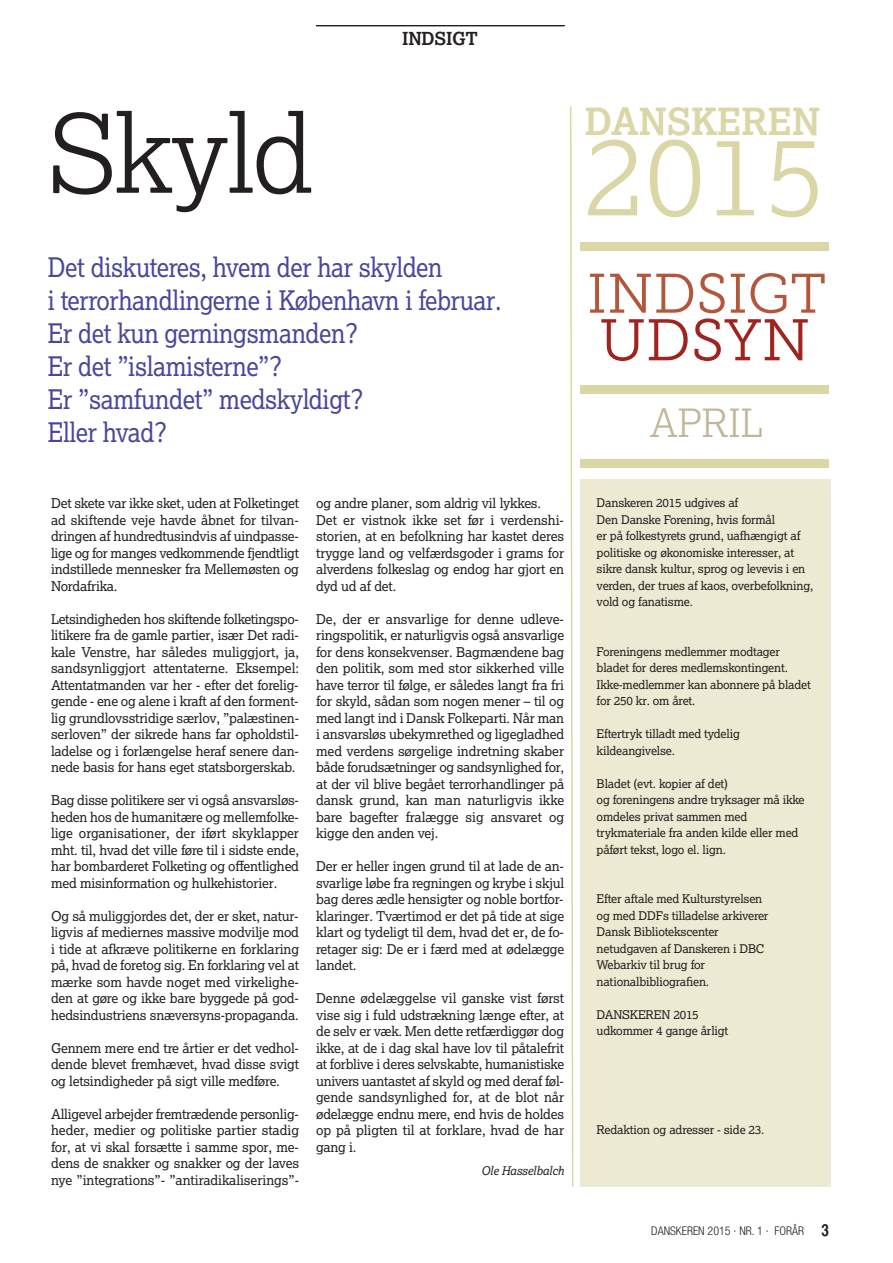
<style>
.page{position:relative;width:893px;height:1263px;background:#fff}
.page>*{position:absolute;margin:0;border:0;box-sizing:border-box;transform-origin:0 0}
.t1{font:300 111px "Lexia";color:#dbd6a6}
.t2{font:300 108px "Lexia";letter-spacing:-.015em;color:#231f20}
.t3{font:58.5px "Museo Slab 300";color:#9e251f}
.t4{font:55.5px "Museo Slab 300";color:#b2573c}
.t5{font:300 39px "Lexia";color:#c2b598}
.t6{font:700 37.5px "Lexia";color:#dbd6a6}
.t7{font:27px/33px "Lexia";letter-spacing:-.015em;color:#48479d;scale:.9 1}
.t8{font:700 18px "Lexia";letter-spacing:-.015em;color:#231f20}
.t9{font:13.5px/16.5px "Lexia";letter-spacing:-.015em;color:#231f20;text-align:justify}
.t10{font:12px/16.5px "Lexia";letter-spacing:-.015em;color:#231f20}
.t11{font:300 condensed 12px "Helvetica Neue";color:#231f20}
.t12{font:italic 12px "Lexia";letter-spacing:-.015em;color:#231f20}
.s1{font-family:"Helvetica CY Bold";font-weight:400;font-stretch:normal;font-size:16.5px}
</style>
<div class="page">
<hr style="left:316px;top:26px;width:248px;height:1px;background:#231f20">
<hr style="left:317px;top:25px;width:248px;height:1px;background:#231f20">
<hr style="left:316px;top:25px;width:248px;height:1px;background:#231f20">
<svg style="left:570px;top:106px;width:4px;height:1081px"></svg>
<div style="left:580px;top:479px;width:250px;height:707px;background:#ecead2"></div>
<div style="left:581px;top:459px;width:248px;height:9px;background:#dbd6a6"></div>
<div style="left:580px;top:385px;width:248px;height:9px;background:#dbd6a6"></div>
<div style="left:580px;top:242px;width:248px;height:9px;background:#dbd6a6"></div>
<h3 class="t8" style="left:402px;top:27px;width:77px">INDSIGT</h3>
<h2 class="t2" style="left:48px;top:85px;width:267px">Skyld</h2>
<h3 class="t7" style="left:48px;top:250px;width:506px">Det diskuteres, hvem der har skylden<br>i terrorhandlingerne i København i februar.<br>Er det kun gerningsmanden?<br>Er det ”islamisterne”?<br>Er ”samfundet” medskyldigt?<br>Eller hvad?</h3>
<h3 class="t6" style="left:585px;top:97px;width:237px">DANSKEREN</h3>
<h1 class="t1" style="left:585px;top:105px;width:242px">2015</h1>
<h3 class="t4" style="left:587px;top:274px;width:241px">INDSIGT</h3>
<h3 class="t3" style="left:599px;top:319px;width:212px">UDSYN</h3>
<h3 class="t5" style="left:650px;top:398px;width:115px">APRIL</h3>
<p class="t9" style="left:51px;top:495px;width:250px">Det skete var ikke sket, uden at Folketinget ad skiftende veje havde åbnet for tilvan&shy;dringen af hundredtusindvis af uindpasse&shy;lige og for manges vedkommende fjendtligt indstillede mennesker fra Mellemøsten og Nordafrika.</p>
<p class="t9" style="left:51px;top:610px;width:250px">Letsindigheden hos skiftende folketingspo&shy;litikere fra de gamle partier, især Det radi&shy;kale Venstre, har således muliggjort, ja, sandsynliggjort attentaterne. Eksempel:<br>Attentatmanden var her - efter det forelig&shy;gende - ene og alene i kraft af den forment&shy;lig grundlovsstridige særlov, ”palæstinen&shy;serloven” der sikrede hans far opholdstil&shy;ladelse og i forlængelse heraf senere dan&shy;nede basis for hans eget statsborgerskab.</p>
<p class="t9" style="left:51px;top:792px;width:250px">Bag disse politikere ser vi også ansvarsløs&shy;heden hos de humanitære og mellemfolke&shy;lige organisationer, der iført skyklapper mht. til, hvad det ville føre til i sidste ende, har bombarderet Folketing og offentlighed med misinformation og hulkehistorier.</p>
<p class="t9" style="left:51px;top:907px;width:250px">Og så muliggjordes det, der er sket, natur&shy;ligvis af mediernes massive modvilje mod i tide at afkræve politikerne en forklaring på, hvad de foretog sig. En forklaring vel at mærke som havde noget med virkelighe&shy;den at gøre og ikke bare byggede på god&shy;hedsindustriens snæversyns-propaganda.</p>
<p class="t9" style="left:51px;top:1039px;width:250px">Gennem mere end tre årtier er det vedhol&shy;dende blevet fremhævet, hvad disse svigt og letsindigheder på sigt ville medføre.</p>
<p class="t9" style="left:51px;top:1105px;width:250px">Alligevel arbejder fremtrædende personlig&shy;heder, medier og politiske partier stadig for, at vi skal forsætte i samme spor, me&shy;dens de snakker og snakker og der laves nye ”integrations”- ”antiradikaliserings”-</p>
<p class="t9" style="left:316px;top:495px;width:250px;text-align:left">og andre planer, som aldrig vil lykkes.<br>Det er vistnok ikke set før i verdenshi&shy;storien, at en befolkning har kastet deres trygge land og velfærdsgoder i grams for alverdens folkeslag og endog har gjort en dyd ud af det.</p>
<p class="t9" style="left:316px;top:610px;width:250px">De, der er ansvarlige for denne udleve&shy;ringspolitik, er naturligvis også ansvarlige for dens konsekvenser. Bagmændene bag den politik, som med stor sikkerhed ville have terror til følge, er således langt fra fri for skyld, sådan som nogen mener – til og med langt ind i Dansk Folkeparti. Når man i ansvarsløs ubekymrethed og ligegladhed med verdens sørgelige indretning skaber både forudsætninger og sandsynlighed for, at der vil blive begået terrorhandlinger på dansk grund, kan man naturligvis ikke bare bagefter fralægge sig ansvaret og kigge den anden vej.</p>
<p class="t9" style="left:316px;top:858px;width:250px">Der er heller ingen grund til at lade de an&shy;svarlige løbe fra regningen og krybe i skjul bag deres ædle hensigter og noble bortfor&shy;klaringer. Tværtimod er det på tide at sige klart og tydeligt til dem, hvad det er, de fo&shy;retager sig: De er i færd med at ødelægge landet.</p>
<p class="t9" style="left:316px;top:990px;width:250px">Denne ødelæggelse vil ganske vist først vise sig i fuld udstrækning længe efter, at de selv er væk. Men dette retfærdiggør dog ikke, at de i dag skal have lov til påtalefrit at forblive i deres selvskabte, humanistiske univers uantastet af skyld og med deraf føl&shy;gende sandsynlighed for, at de blot når ødelægge endnu mere, end hvis de holdes op på pligten til at forklare, hvad de har gang i.</p>
<p class="t12" style="left:481px;top:1163px;width:84px">Ole Hasselbalch</p>
<p class="t10" style="left:597px;top:494px;width:218px">Danskeren 2015 udgives af<br>Den Danske Forening, hvis formål<br>er på folkestyrets grund, uafhængigt af politiske og økonomiske interesser, at sikre dansk kultur, sprog og levevis i en verden, der trues af kaos, overbefolkning, vold og fanatisme.</p>
<p class="t10" style="left:597px;top:643px;width:216px">Foreningens medlemmer modtager bladet for deres medlemskontingent.<br>Ikke-medlemmer kan abonnere på bladet for 250 kr. om året.</p>
<p class="t10" style="left:597px;top:725px;width:145px">Eftertryk tilladt med tydelig kildeangivelse.</p>
<p class="t10" style="left:597px;top:775px;width:210px">Bladet (evt. kopier af det)<br>og foreningens andre tryksager må ikke omdeles privat sammen med trykmateriale fra anden kilde eller med påført tekst, logo el. lign.</p>
<p class="t10" style="left:597px;top:890px;width:173px">Efter aftale med Kulturstyrelsen og med DDFs tilladelse arkiverer<br>Dansk Bibliotekscenter netudgaven af Danskeren i DBC<br>Webarkiv til brug for nationalbibliografien.</p>
<p class="t10" style="left:597px;top:1006px;width:133px">DANSKEREN 2015 udkommer 4 gange årligt</p>
<p class="t10" style="left:597px;top:1121px;width:169px">Redaktion og adresser - side 23.</p>
<p class="t11" style="left:651px;top:1226px;width:179px">DANSKEREN 2015 · NR. 1 · FORÅR <span class="s1">3</span></p>
</div>
